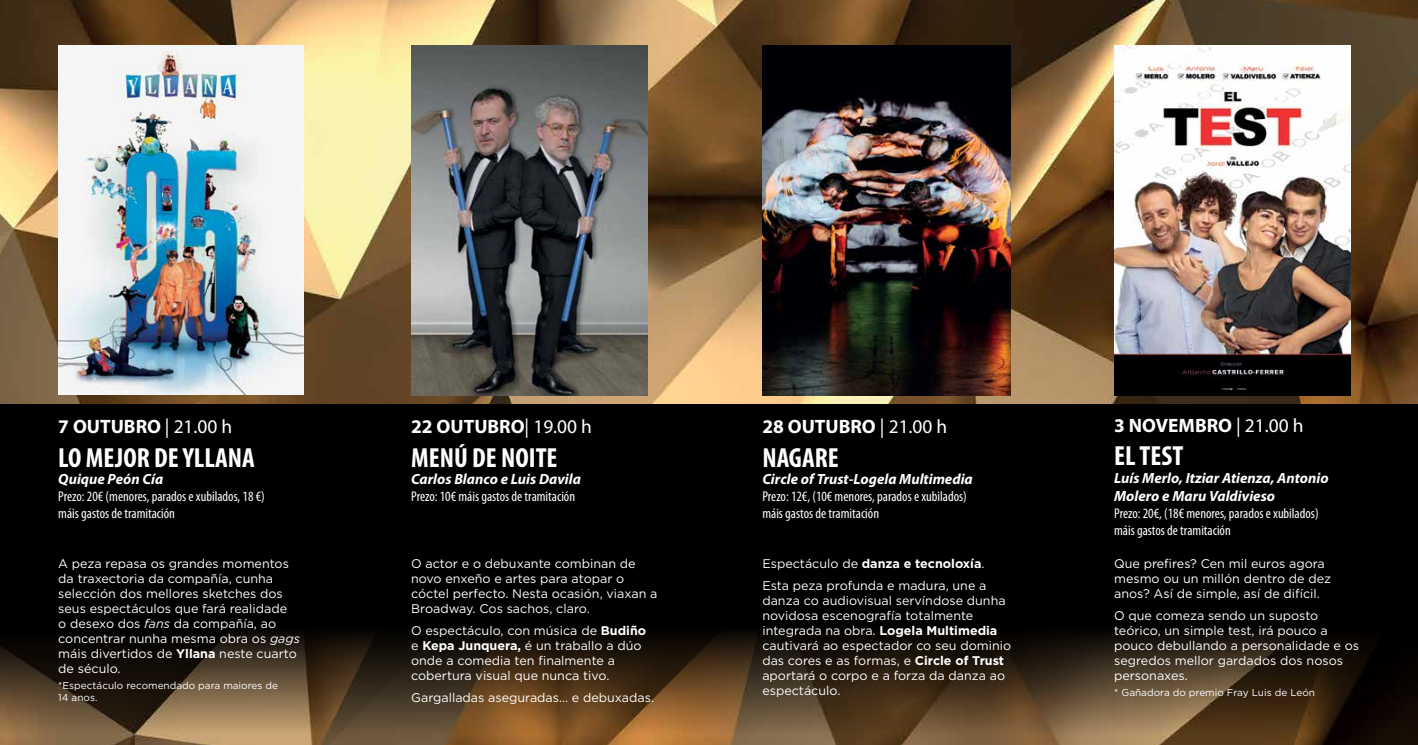
<style>
.page{position:relative;width:1418px;height:745px;background:#fff}
.page>*{position:absolute;margin:0;border:0;box-sizing:border-box;transform-origin:0 0}
.t1{font:700 condensed 27.75px "Myriad Pro";color:#fff}
.t2{font:700 19.38px "Myriad Pro";color:#fff}
.t3{font:italic 700 14.75px/17.8px "Myriad Pro";color:#fff}
.t4{font:condensed 14.25px/17px "Myriad Pro";color:#fff}
.t5{font:12.5px/15px "Gotham";color:#fff}
.t6{font:10px/12px "Gotham";color:#fff}
.s1{font-weight:400}
.s2{font-style:italic}
.s3{font-weight:700}
</style>
<div class="page">
<img style="left:0;top:0;width:1417px;height:404px">
<svg style="left:0;top:404px;width:1417px;height:340px;background:#17110a"></svg>
<img style="left:762px;top:45px;width:248px;height:350px">
<img style="left:1114px;top:45px;width:236px;height:350px">
<img style="left:411px;top:45px;width:236px;height:350px">
<img style="left:58px;top:45px;width:245px;height:349px">
<h2 class="t2" style="left:58px;top:415px;width:176px">7 OUTUBRO <span class="s1">| 21.00 h</span></h2>
<h1 class="t1" style="left:58px;top:439px;width:198px">LO MEJOR DE YLLANA</h1>
<p class="t3" style="left:58px;top:470px;width:106px">Quique Peón Cía</p>
<p class="t4" style="left:58px;top:487px;width:208px">Prezo: 20€ (menores, parados e xubilados, 18 €) máis gastos de tramitación</p>
<p class="t5" style="left:58px;top:555px;width:243px">A peza repasa os grandes momentos da traxectoria da compañía, cunha selección dos mellores sketches dos seus espectáculos que fará realidade<br>o desexo dos <span class="s2">fans</span> da compañía, ao concentrar nunha mesma obra os <span class="s2">gags </span>máis divertidos de <span class="s3">Yllana</span> neste cuarto de século.</p>
<p class="t6" style="left:58px;top:678px;width:221px">*Espectáculo recomendado para maiores de<br>14 anos.</p>
<h2 class="t2" style="left:411px;top:415px;width:182px">22 OUTUBRO<span class="s1">| 19.00 h</span></h2>
<h1 class="t1" style="left:411px;top:439px;width:148px">MENÚ DE NOITE</h1>
<p class="t3" style="left:411px;top:470px;width:171px">Carlos Blanco e Luis Davila</p>
<p class="t4" style="left:411px;top:487px;width:165px">Prezo: 10€ máis gastos de tramitación</p>
<p class="t5" style="left:411px;top:555px;width:248px">O actor e o debuxante combinan de novo enxeño e artes para atopar o cóctel perfecto. Nesta ocasión, viaxan a Broadway. Cos sachos, claro.</p>
<p class="t5" style="left:411px;top:622px;width:236px">O espectáculo, con música de <span class="s3">Budiño </span>e <span class="s3">Kepa Junquera,</span> é un traballo a dúo onde a comedia ten finalmente a cobertura visual que nunca tivo.</p>
<p class="t5" style="left:411px;top:689px;width:244px">Gargalladas aseguradas… e debuxadas.</p>
<h2 class="t2" style="left:762px;top:415px;width:186px">28 OUTUBRO <span class="s1">| 21.00 h</span></h2>
<h1 class="t1" style="left:762px;top:439px;width:78px">NAGARE</h1>
<p class="t3" style="left:762px;top:470px;width:212px">Circle of Trust-Logela Multimedia</p>
<p class="t4" style="left:762px;top:487px;width:206px">Prezo: 12€, (10€ menores, parados e xubilados) máis gastos de tramitación</p>
<p class="t5" style="left:762px;top:551px;width:225px;line-height:22.1px">Espectáculo de <span class="s3">danza e tecnoloxía</span>.<br>Esta peza profunda e madura, une a</p>
<p class="t5" style="left:762px;top:592px;width:250px">danza co audiovisual servíndose dunha novidosa escenografía totalmente integrada na obra. <span class="s3">Logela Multimedia </span>cautivará ao espectador co seu dominio das cores e as formas, e <span class="s3">Circle of Trust </span>aportará o corpo e a forza da danza ao espectáculo.</p>
<h2 class="t2" style="left:1114px;top:414px;width:191px">3 NOVEMBRO <span class="s1">| 21.00 h</span></h2>
<h1 class="t1" style="left:1114px;top:438px;width:71px">EL TEST</h1>
<p class="t3" style="left:1114px;top:469px;width:216px">Luís Merlo, Itziar Atienza, Antonio<br>Molero e Maru Valdivieso</p>
<p class="t4" style="left:1114px;top:504px;width:206px">Prezo: 20€, (18€ menores, parados e xubilados) máis gastos de tramitación</p>
<p class="t5" style="left:1114px;top:555px;width:218px">Que prefires? Cen mil euros agora mesmo ou un millón dentro de dez anos? Así de simple, así de difícil.</p>
<p class="t5" style="left:1114px;top:607px;width:246px">O que comeza sendo un suposto teórico, un simple test, irá pouco a pouco debullando a personalidade e os segredos mellor gardados dos nosos personaxes.</p>
<p class="t6" style="left:1114px;top:685px;width:202px">* Gañadora do premio Fray Luis de León</p>
</div>
